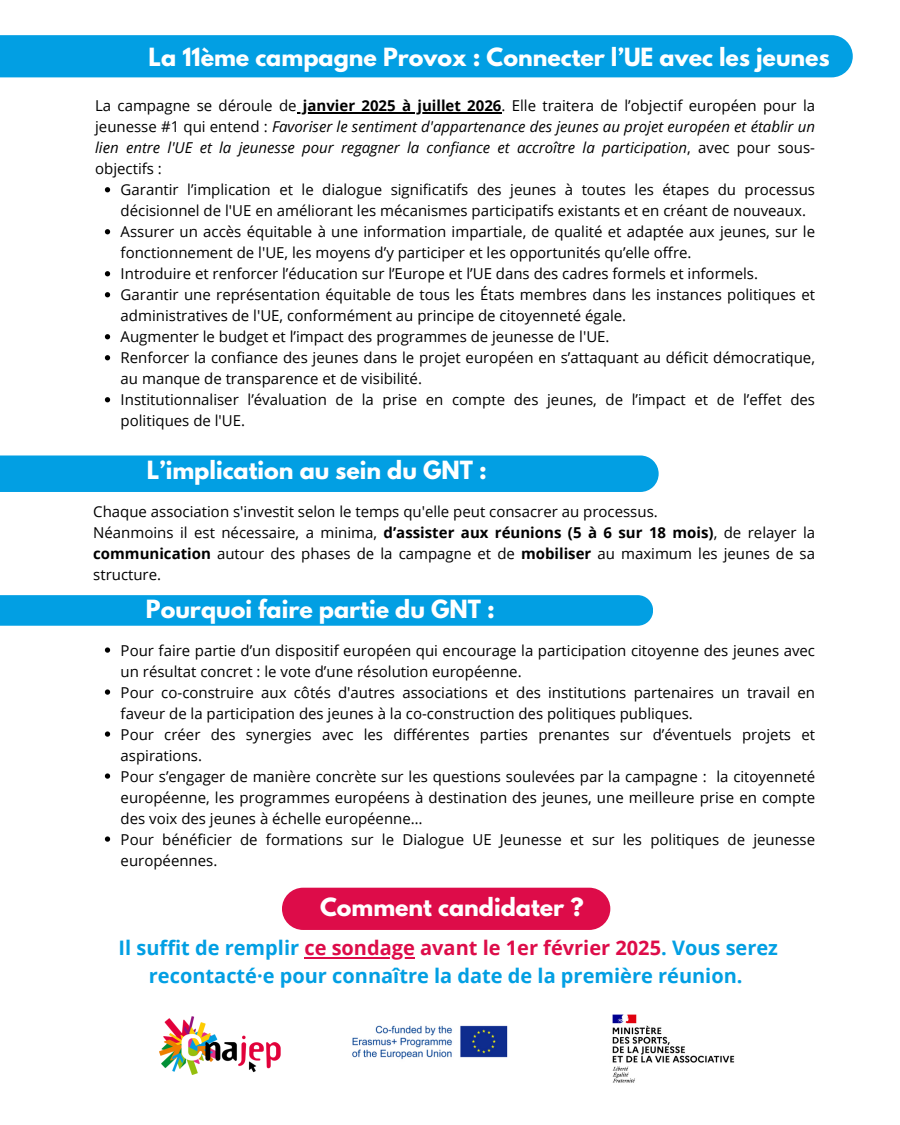
<style>
.page{position:relative;width:900px;height:1125px;background:#fff}
.page>*{position:absolute;margin:0;border:0;box-sizing:border-box;transform-origin:0 0}
.t1{font:700 22.2px "League Spartan";color:#fff}
.t2{font:700 20px "Open Sans";color:#dd0c49}
.t3{font:700 20px "Open Sans";color:#029fe3}
.t4{font:15px/21px "Open Sans";color:#000}
.t5{font:italic 15px "Open Sans";color:#000}
.s1{font-weight:700}
.s2{font-style:normal}
.s3{color:#029fe3}
</style>
<div class="page">
<div style="left:0;top:35px;width:853px;height:42px;background:#029fe3"></div>
<div style="left:0;top:455px;width:659px;height:37px;background:#029fe3"></div>
<div style="left:282px;top:888px;width:328px;height:42px;background:#dd0c49;border-radius:21px"></div>
<img style="left:612px;top:1014px;width:123px;height:69px">
<img style="left:159px;top:1016px;width:121px;height:59px">
<img style="left:352px;top:1025px;width:156px;height:35px">
<hr style="left:297px;top:112px;width:205px;height:2px;background:#000">
<svg style="left:105px;top:187px;width:5px;height:5px"></svg>
<svg style="left:105px;top:229px;width:5px;height:5px"></svg>
<svg style="left:105px;top:271px;width:5px;height:5px"></svg>
<svg style="left:105px;top:292px;width:5px;height:5px"></svg>
<svg style="left:105px;top:334px;width:5px;height:5px"></svg>
<svg style="left:105px;top:355px;width:5px;height:5px"></svg>
<svg style="left:105px;top:397px;width:5px;height:5px"></svg>
<hr style="left:304px;top:957px;width:111px;height:1px;background:#dd0c49">
<div style="left:0;top:595px;width:653px;height:31px;background:#029fe3"></div>
<svg style="left:105px;top:647px;width:5px;height:6px"></svg>
<svg style="left:105px;top:689px;width:5px;height:6px"></svg>
<svg style="left:105px;top:731px;width:5px;height:6px"></svg>
<svg style="left:105px;top:773px;width:5px;height:6px"></svg>
<svg style="left:105px;top:836px;width:5px;height:6px"></svg>
<p class="t1" style="left:149px;top:46px;width:683px">La 11ème campagne Provox : Connecter l’UE avec les jeunes</p>
<h1 class="t4" style="left:95px;top:95px;width:721px">La campagne se déroule de <span class="s1">janvier 2025 à juillet 2026</span>. Elle traitera de l’objectif européen pour la</h1>
<p class="t5" style="left:95px;top:116px;width:721px"><span class="s2">jeunesse #1 qui entend :</span> Favoriser le sentiment d'appartenance des jeunes au projet européen et établir un</p>
<p class="t5" style="left:95px;top:137px;width:721px">lien entre l'UE et la jeunesse pour regagner la confiance et accroître la participation<span class="s2">, avec pour sous-</span></p>
<p class="t4" style="left:95px;top:158px;width:68px">objectifs :</p>
<p class="t4" style="left:121px;top:179px;width:696px">Garantir l’implication et le dialogue significatifs des jeunes à toutes les étapes du processus</p>
<p class="t4" style="left:121px;top:200px;width:696px">décisionnel de l'UE en améliorant les mécanismes participatifs existants et en créant de nouveaux.<br>Assurer un accès équitable à une information impartiale, de qualité et adaptée aux jeunes, sur le</p>
<p class="t4" style="left:121px;top:242px;width:639px">fonctionnement de l'UE, les moyens d’y participer et les opportunités qu’elle offre.<br>Introduire et renforcer l’éducation sur l’Europe et l’UE dans des cadres formels et informels.</p>
<p class="t4" style="left:121px;top:284px;width:696px">Garantir une représentation équitable de tous les États membres dans les instances politiques et administratives de l'UE, conformément au principe de citoyenneté égale.</p>
<p class="t4" style="left:121px;top:326px;width:490px">Augmenter le budget et l’impact des programmes de jeunesse de l'UE.</p>
<p class="t4" style="left:121px;top:347px;width:696px">Renforcer la confiance des jeunes dans le projet européen en s’attaquant au déficit démocratique, au manque de transparence et de visibilité.</p>
<p class="t4" style="left:121px;top:389px;width:696px">Institutionnaliser l’évaluation de la prise en compte des jeunes, de l’impact et de l’effet des politiques de l'UE.</p>
<p class="t1" style="left:147px;top:459px;width:342px">L’implication au sein du GNT :</p>
<h1 class="t4" style="left:93px;top:501px;width:566px">Chaque association s'investit selon le temps qu'elle peut consacrer au processus.</h1>
<p class="t4" style="left:93px;top:522px;width:723px;text-align:justify">Néanmoins il est nécessaire, a minima, <span class="s1">d’assister aux réunions (5 à 6 sur 18 mois)</span>, de relayer la <span class="s1">communication</span> autour des phases de la campagne et de <span class="s1">mobiliser</span> au maximum les jeunes de sa structure.</p>
<p class="t1" style="left:146px;top:599px;width:350px">Pourquoi faire partie du GNT :</p>
<p class="t4" style="left:121px;top:639px;width:696px">Pour faire partie d’un dispositif européen qui encourage la participation citoyenne des jeunes avec un résultat concret : le vote d’une résolution européenne.</p>
<p class="t4" style="left:121px;top:681px;width:696px">Pour co-construire aux côtés d'autres associations et des institutions partenaires un travail en faveur de la participation des jeunes à la co-construction des politiques publiques.</p>
<p class="t4" style="left:121px;top:723px;width:696px">Pour créer des synergies avec les différentes parties prenantes sur d’éventuels projets et aspirations.</p>
<h1 class="t4" style="left:121px;top:765px;width:696px;text-align:justify">Pour s’engager de manière concrète sur les questions soulevées par la campagne : la citoyenneté européenne, les programmes européens à destination des jeunes, une meilleure prise en compte des voix des jeunes à échelle européenne…</h1>
<h2 class="t4" style="left:121px;top:828px;width:696px">Pour bénéficier de formations sur le Dialogue UE Jeunesse et sur les politiques de jeunesse européennes.</h2>
<h1 class="t1" style="left:320px;top:896px;width:265px">Comment candidater ?</h1>
<p class="t2" style="left:119px;top:934px;width:661px"><span class="s3">Il suffit de remplir</span> ce sondage avant le 1er février 2025<span class="s3">. Vous serez</span></p>
<p class="t3" style="left:149px;top:962px;width:595px">recontacté·e pour connaître la date de la première réunion.</p>
</div>
